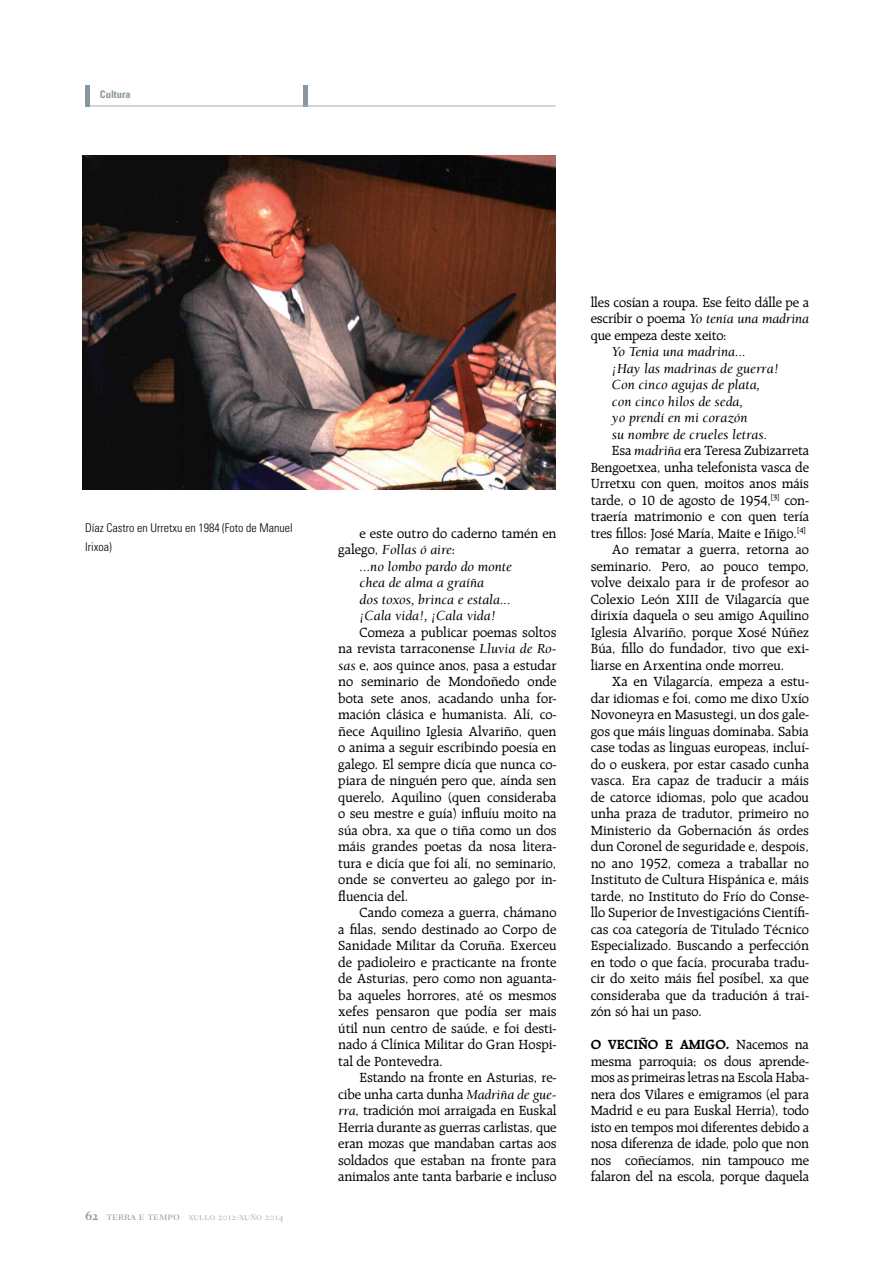
<style>
.page{position:relative;width:893px;height:1263px;background:#fff}
.page>*{position:absolute;margin:0;border:0;box-sizing:border-box;transform-origin:0 0}
.t1{font:14.25px/16.5px "Raleigh";color:#000;text-align:justify}
.t2{font:italic 14.25px/16.5px "Berkeley";color:#000}
.t3{font:300 condensed 12px/19.5px "Univers";color:#000}
.t4{font:10.5px "Fairfield Light SC";color:#a5afb5}
.t5{font:700 condensed 10.5px "Univers";color:#8a969d}
.s1{font-family:"Fairfield Bold SC";font-size:13.5px;color:#8a969d}
.s2{font-size:12px;color:#8a969d}
.s3{font-family:"Raleigh";font-style:normal}
.s4{font-family:"Berkeley";font-style:italic}
.s5{font-weight:700}
</style>
<div class="page">
<div style="left:85px;top:85px;width:5px;height:21px;background:#8a969d"></div>
<div style="left:303px;top:85px;width:5px;height:21px;background:#8a969d"></div>
<hr style="left:90px;top:106px;width:466px;height:1px;background:#a5afb5">
<img style="left:83px;top:155px;width:472px;height:334px">
<p class="t5" style="left:100px;top:88px;width:32px">Cultura</p>
<p class="t3" style="left:85px;top:518px;width:209px">Díaz Castro en Urretxu en 1984 (Foto de Manuel<br>Irixoa)</p>
<p class="t4" style="left:85px;top:1210px;width:200px"><span class="s1">62</span> <span class="s2">terra e tempo</span> xullo 2012-xuño 2014</p>
<p class="t1" style="left:360px;top:525px;width:199px">e este outro do caderno tamén en</p>
<p class="t2" style="left:360px;top:542px;width:154px;text-indent:-21px"><span class="s3">galego,</span> Follas ó aire<span class="s3">:<br></span>...no lombo pardo do monte chea de alma a graíña<br>dos toxos, brinca e estala... ¡Cala vida!, ¡Cala vida!</p>
<p class="t1" style="left:338px;top:624px;width:220px;text-indent:21px">Comeza a publicar poemas soltos na revista tarraconense <span class="s4">Lluvia de Ro&shy;sas</span> e, aos quince anos, pasa a estudar no seminario de Mondoñedo onde bota sete anos, acadando unha for&shy;mación clásica e humanista. Alí, co&shy;ñece Aquilino Iglesia Alvariño, quen o anima a seguir escribindo poesía en galego. El sempre dicía que nunca co&shy;piara de ninguén pero que, aínda sen querelo, Aquilino (quen consideraba o seu mestre e guía) influíu moito na súa obra, xa que o tiña como un dos máis grandes poetas da nosa litera&shy;tura e dicía que foi alí, no seminario, onde se converteu ao galego por in&shy;fluencia del.</p>
<p class="t1" style="left:338px;top:904px;width:220px;text-indent:21px">Cando comeza a guerra, chámano a filas, sendo destinado ao Corpo de Sanidade Militar da Coruña. Exerceu de padioleiro e practicante na fronte de Asturias, pero como non aguanta&shy;ba aqueles horrores, até os mesmos xefes pensaron que podía ser mais útil nun centro de saúde, e foi desti&shy;nado á Clínica Militar do Gran Hospi&shy;tal de Pontevedra.</p>
<p class="t1" style="left:338px;top:1069px;width:220px;text-indent:21px">Estando na fronte en Asturias, re&shy;cibe unha carta dunha <span class="s4">Madriña de gue&shy;rra</span>, tradición moi arraigada en Euskal Herria durante as guerras carlistas, que eran mozas que mandaban cartas aos soldados que estaban na fronte para animalos ante tanta barbarie e incluso</p>
<p class="t1" style="left:591px;top:294px;width:220px">lles cosían a roupa. Ese feito dálle pe a</p>
<p class="t2" style="left:591px;top:311px;width:220px"><span class="s3">escribir o poema</span> Yo tenía una madrina</p>
<p class="t1" style="left:591px;top:327px;width:138px">que empeza deste xeito:</p>
<p class="t2" style="left:612px;top:344px;width:168px">Yo Tenia una madrina...<br>¡Hay las madrinas de guerra!<br>Con cinco agujas de plata, con cinco hilos de seda,<br>yo prendí en mi corazón<br>su nombre de crueles letras.</p>
<p class="t1" style="left:612px;top:442px;width:199px">Esa <span class="s4">madriña</span> era Teresa Zubizarreta</p>
<p class="t1" style="left:591px;top:459px;width:220px">Bengoetxea, unha telefonista vasca de</p>
<p class="t1" style="left:591px;top:475px;width:220px">Urretxu con quen, moitos anos máis</p>
<p class="t1" style="left:591px;top:492px;width:220px">tarde, o 10 de agosto de 1954,<sup>[3]</sup> con-</p>
<p class="t1" style="left:591px;top:508px;width:220px">traería matrimonio e con quen tería</p>
<p class="t1" style="left:591px;top:525px;width:217px">tres fillos: José María, Maite e Iñigo.<sup>[4]</sup></p>
<p class="t1" style="left:612px;top:541px;width:199px">Ao rematar a guerra, retorna ao</p>
<p class="t1" style="left:591px;top:558px;width:220px">seminario. Pero, ao pouco tempo,</p>
<p class="t1" style="left:591px;top:574px;width:220px">volve deixalo para ir de profesor ao</p>
<p class="t1" style="left:591px;top:591px;width:220px">Colexio León XIII de Vilagarcía que</p>
<p class="t1" style="left:591px;top:607px;width:220px">dirixía daquela o seu amigo Aquilino</p>
<p class="t1" style="left:591px;top:624px;width:220px">Iglesia Alvariño, porque Xosé Núñez</p>
<p class="t1" style="left:591px;top:640px;width:220px">Búa, fillo do fundador, tivo que exi-</p>
<p class="t1" style="left:591px;top:657px;width:195px">liarse en Arxentina onde morreu.</p>
<p class="t1" style="left:612px;top:673px;width:199px">Xa en Vilagarcía, empeza a estu-</p>
<p class="t1" style="left:591px;top:690px;width:220px">dar idiomas e foi, como me dixo Uxío</p>
<p class="t1" style="left:591px;top:706px;width:220px">Novoneyra en Masustegi, un dos gale-</p>
<p class="t1" style="left:591px;top:723px;width:220px">gos que máis linguas dominaba. Sabia</p>
<p class="t1" style="left:591px;top:739px;width:220px">case todas as linguas europeas, incluí-</p>
<p class="t1" style="left:591px;top:756px;width:220px">do o euskera, por estar casado cunha</p>
<p class="t1" style="left:591px;top:772px;width:220px">vasca. Era capaz de traducir a máis</p>
<p class="t1" style="left:591px;top:789px;width:220px">de catorce idiomas, polo que acadou</p>
<p class="t1" style="left:591px;top:805px;width:220px">unha praza de tradutor, primeiro no</p>
<p class="t1" style="left:591px;top:822px;width:220px">Ministerio da Gobernación ás ordes</p>
<p class="t1" style="left:591px;top:838px;width:220px">dun Coronel de seguridade e, despois,</p>
<p class="t1" style="left:591px;top:855px;width:220px">no ano 1952, comeza a traballar no</p>
<p class="t1" style="left:591px;top:871px;width:220px">Instituto de Cultura Hispánica e, máis</p>
<p class="t1" style="left:591px;top:888px;width:220px">tarde, no Instituto do Frío do Conse-</p>
<p class="t1" style="left:591px;top:904px;width:220px">llo Superior de Investigacións Científi-</p>
<p class="t1" style="left:591px;top:921px;width:220px">cas coa categoría de Titulado Técnico</p>
<p class="t1" style="left:591px;top:937px;width:220px">Especializado. Buscando a perfección</p>
<p class="t1" style="left:591px;top:954px;width:220px">en todo o que facía, procuraba tradu-</p>
<p class="t1" style="left:591px;top:970px;width:220px">cir do xeito máis fiel posíbel, xa que</p>
<p class="t1" style="left:591px;top:987px;width:220px">consideraba que da tradución á trai-</p>
<p class="t1" style="left:591px;top:1003px;width:113px">zón só hai un paso.</p>
<p class="t1" style="left:591px;top:1036px;width:220px"><span class="s5">O VECIÑO E AMIGO.</span> Nacemos na mesma parroquia; os dous aprende&shy;mos as primeiras letras na Escola Haba&shy;nera dos Vilares e emigramos (el para Madrid e eu para Euskal Herria), todo isto en tempos moi diferentes debido a nosa diferenza de idade, polo que non nos coñecíamos, nin tampouco me falaron del na escola, porque daquela</p>
</div>
